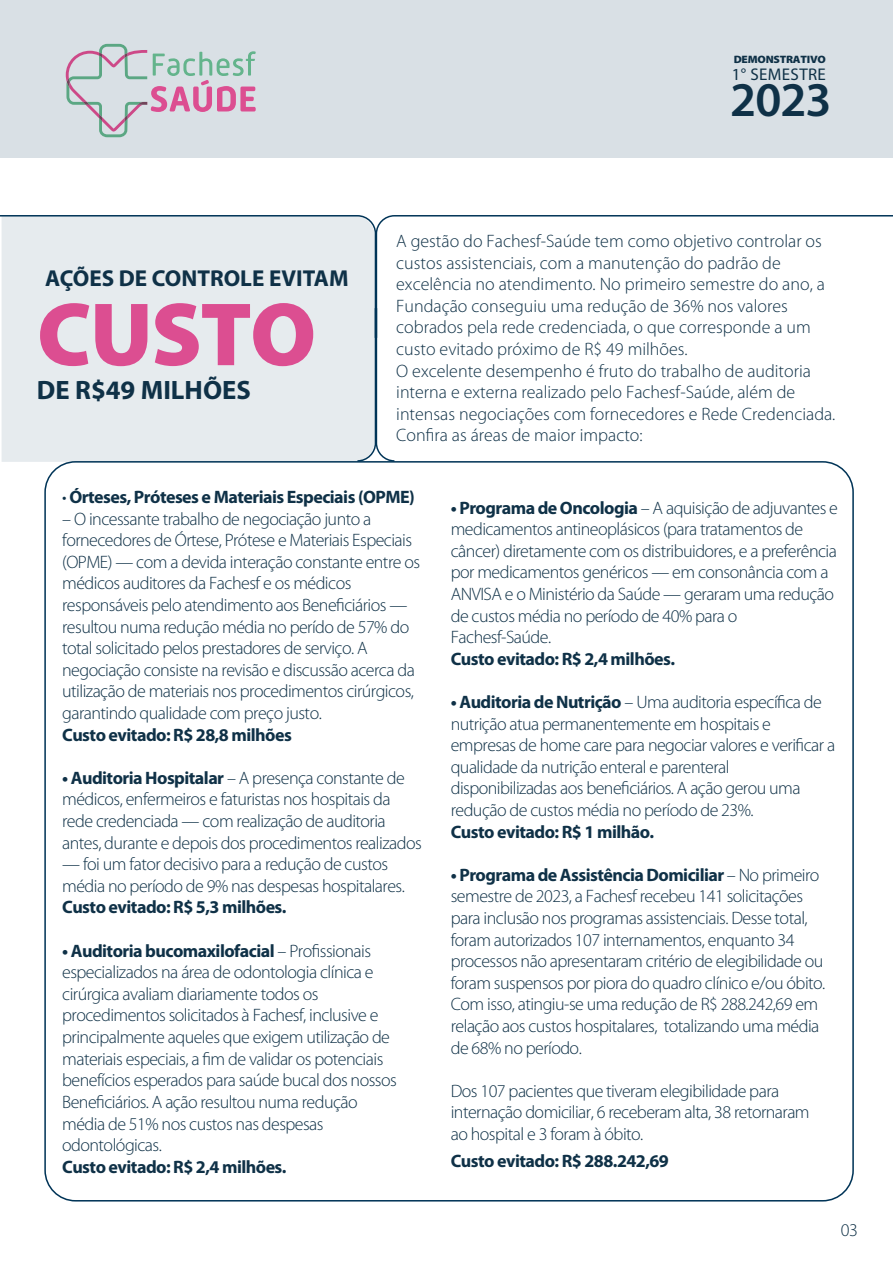
<style>
.page{position:relative;width:893px;height:1263px;background:#fff}
.page>*{position:absolute;margin:0;border:0;box-sizing:border-box;transform-origin:0 0}
.t1{font:900 90.75px "Myriad Pro";letter-spacing:-.02em;color:#dc4e91}
.t2{font:600 48.6px "Myriad Pro";color:#0f3147}
.t3{font:700 26.7px "Myriad Pro";color:#0f3147}
.t4{font:700 23.1px "Myriad Pro";color:#0f3147}
.t5{font:300 18px/21.6px "Myriad Pro";letter-spacing:-.03em;color:#0f3147}
.t6{font:300 18px/21.6px "Myriad Pro";color:#0f3147}
.t7{font:700 18px "Myriad Pro";letter-spacing:-.03em;color:#0f3147}
.t8{font:16.95px "Myriad Pro";letter-spacing:.02em;color:#0f3147}
.t9{font:900 10.8px "Myriad Pro";letter-spacing:-.02em;color:#0f3147;scale:1.07 1}
.s1{font-weight:300}
.s2{font-weight:700}
</style>
<div class="page">
<div style="left:2px;top:339px;width:354px;height:123px;background:#e6ebee"></div>
<svg style="left:377px;top:215px;width:516px;height:92px"></svg>
<div style="left:0;top:215px;width:377px;height:124px;background:#e6ebee"></div>
<svg style="left:356px;top:307px;width:40px;height:155px"></svg>
<div style="left:0;top:0;width:893px;height:158px;background:#d9e0e5"></div>
<svg style="left:66px;top:44px;width:190px;height:93px"></svg>
<p class="t4" style="left:45px;top:263px;width:305px">AÇÕES DE CONTROLE EVITAM</p>
<h1 class="t1" style="left:37px;top:283px;width:281px">CUSTO</h1>
<h3 class="t3" style="left:37px;top:372px;width:215px">DE R$49 MILHÕES</h3>
<p class="t9" style="left:734px;top:53px;width:88px">DEMONSTRATIVO</p>
<h2 class="t2" style="left:730px;top:69px;width:103px">2023</h2>
<p class="t8" style="left:732px;top:64px;width:96px">1° SEMESTRE</p>
<p class="t6" style="left:396px;top:230px;width:441px">A gestão do Fachesf-Saúde tem como objetivo controlar os custos assistenciais, com a manutenção do padrão de excelência no atendimento. No primeiro semestre do ano, a Fundação conseguiu uma redução de 36% nos valores cobrados pela rede credenciada, o que corresponde a um custo evitado próximo de R$ 49 milhões.<br>O excelente desempenho é fruto do trabalho de auditoria interna e externa realizado pelo Fachesf-Saúde, além de intensas negociações com fornecedores e Rede Credenciada.<br>Confira as áreas de maior impacto:</p>
<p class="t7" style="left:62px;top:485px;width:354px"><span class="s1">•</span> Órteses, Próteses e Materiais Especiais (OPME)</p>
<p class="t5" style="left:62px;top:508px;width:359px">– O incessante trabalho de negociação junto a fornecedores de Órtese, Prótese e Materiais Especiais (OPME) — com a devida interação constante entre os médicos auditores da Fachesf e os médicos responsáveis pelo atendimento aos Beneficiários — resultou numa redução média no perído de 57% do total solicitado pelos prestadores de serviço. A negociação consiste na revisão e discussão acerca da utilização de materiais nos procedimentos cirúrgicos, garantindo qualidade com preço justo.</p>
<p class="t7" style="left:62px;top:723px;width:231px">Custo evitado: R$ 28,8 milhões</p>
<p class="t5" style="left:62px;top:767px;width:361px"><span class="s2">• Auditoria Hospitalar</span> – A presença constante de médicos, enfermeiros e faturistas nos hospitais da rede credenciada — com realização de auditoria antes, durante e depois dos procedimentos realizados</p>
<p class="t5" style="left:62px;top:854px;width:344px">— foi um fator decisivo para a redução de custos média no período de 9% nas despesas hospitalares.</p>
<p class="t7" style="left:62px;top:896px;width:226px">Custo evitado: R$ 5,3 milhões.</p>
<p class="t5" style="left:62px;top:940px;width:336px"><span class="s2">• Auditoria bucomaxilofacial</span> – Profissionais especializados na área de odontologia clínica e cirúrgica avaliam diariamente todos os procedimentos solicitados à Fachesf, inclusive e principalmente aqueles que exigem utilização de materiais especiais, a fim de validar os potenciais benefícios esperados para saúde bucal dos nossos Beneficiários. A ação resultou numa redução média de 51% nos custos nas despesas odontológicas.</p>
<p class="t7" style="left:62px;top:1155px;width:226px">Custo evitado: R$ 2,4 milhões.</p>
<p class="t5" style="left:451px;top:497px;width:389px"><span class="s2">• Programa de Oncologia</span> – A aquisição de adjuvantes e medicamentos antineoplásicos (para tratamentos de câncer) diretamente com os distribuidores, e a preferência por medicamentos genéricos — em consonância com a ANVISA e o Ministério da Saúde — geraram uma redução de custos média no período de 40% para o Fachesf-Saúde.</p>
<p class="t7" style="left:451px;top:647px;width:226px">Custo evitado: R$ 2,4 milhões.</p>
<p class="t5" style="left:451px;top:691px;width:386px"><span class="s2">• Auditoria de Nutrição</span> – Uma auditoria específica de nutrição atua permanentemente em hospitais e empresas de home care para negociar valores e verificar a qualidade da nutrição enteral e parenteral disponibilizadas aos beneficiários. A ação gerou uma redução de custos média no período de 23%.</p>
<p class="t7" style="left:451px;top:820px;width:205px">Custo evitado: R$ 1 milhão.</p>
<p class="t5" style="left:451px;top:864px;width:376px"><span class="s2">• Programa de Assistência Domiciliar</span> – No primeiro semestre de 2023, a Fachesf recebeu 141 solicitações para inclusão nos programas assistenciais. Desse total, foram autorizados 107 internamentos, enquanto 34 processos não apresentaram critério de elegibilidade ou foram suspensos por piora do quadro clínico e/ou óbito.<br>Com isso, atingiu-se uma redução de R$ 288.242,69 em relação aos custos hospitalares, totalizando uma média de 68% no período.</p>
<p class="t5" style="left:451px;top:1080px;width:360px">Dos 107 pacientes que tiveram elegibilidade para internação domiciliar, 6 receberam alta, 38 retornaram ao hospital e 3 foram à óbito.</p>
<p class="t7" style="left:451px;top:1149px;width:220px">Custo evitado: R$ 288.242,69</p>
<p class="t5" style="left:841px;top:1220px;width:19px">03</p>
</div>
